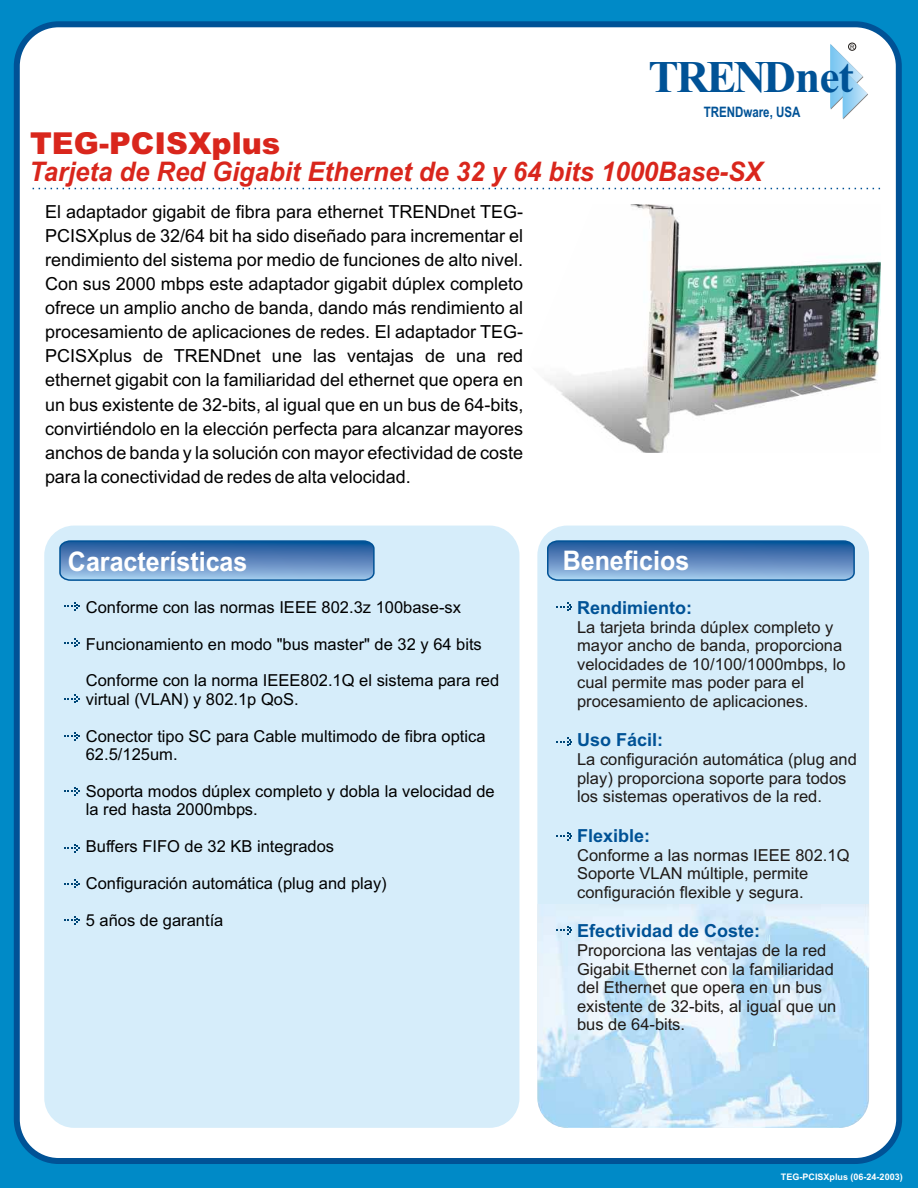
<style>
.page{position:relative;width:918px;height:1188px;background:#008ac7}
.page>*{position:absolute;margin:0;border:0;box-sizing:border-box;transform-origin:0 0}
.t1{font:700 45.3px "Times New Roman";letter-spacing:-.05em;color:#005296}
.t2{font:900 30.3px "Arial";color:#d9261c}
.t3{font:italic 700 27px "Arial";color:#d9261c;scale:.95 1}
.t4{font:700 27px "Arial";color:#fff;scale:.93 1}
.t5{font:18px/24.2px "Arial";color:#000;text-align:justify}
.t6{font:700 18px "Arial";color:#005296}
.t7{font:16.5px/18.5px "Arial";color:#1f1a17}
.t8{font:16.5px/18.5px "Arial";color:#000}
.t9{font:700 14.4px "Arial";color:#005296;scale:.8 1}
.t10{font:700 9px "Arial";color:#fff}
.t11{font:6.15px "Arial";color:#1f1a17}
</style>
<div class="page">
<div style="left:14px;top:21px;width:888px;height:1143px;background:#fff;border:6px solid #005296;border-radius:42px"></div>
<div style="left:537px;top:526px;width:332px;height:602px;background:#d6edfa;border-radius:30px"></div>
<img style="left:537px;top:904px;width:332px;height:224px">
<div style="left:44px;top:526px;width:475px;height:602px;background:#d6edfa;border-radius:30px"></div>
<svg style="left:64px;top:602px;width:16px;height:9px"></svg>
<svg style="left:547px;top:540px;width:308px;height:41px;background:#5888bd"></svg>
<svg style="left:59px;top:540px;width:316px;height:41px;background:#5888bd"></svg>
<svg style="left:556px;top:602px;width:16px;height:9px"></svg>
<svg style="left:33px;top:188px;width:847px;height:1px"></svg>
<img style="left:830px;top:44px;width:1px;height:65px">
<svg style="left:831px;top:44px;width:26px;height:75px"></svg>
<img style="left:843px;top:69px;width:25px;height:50px">
<div style="left:848px;top:43px;width:8px;height:8px;border:1px solid #1f1a17;border-radius:50%"></div>
<img style="left:545px;top:204px;width:336px;height:249px">
<svg style="left:556px;top:737px;width:16px;height:9px"></svg>
<svg style="left:64px;top:638px;width:16px;height:9px"></svg>
<svg style="left:64px;top:694px;width:16px;height:9px"></svg>
<svg style="left:64px;top:732px;width:16px;height:9px"></svg>
<svg style="left:64px;top:787px;width:16px;height:9px"></svg>
<svg style="left:64px;top:844px;width:16px;height:9px"></svg>
<svg style="left:64px;top:879px;width:16px;height:9px"></svg>
<svg style="left:64px;top:916px;width:16px;height:9px"></svg>
<svg style="left:556px;top:832px;width:16px;height:9px"></svg>
<svg style="left:556px;top:926px;width:16px;height:9px"></svg>
<p class="t11" style="left:850px;top:44px;width:6px">R</p>
<h1 class="t1" style="left:648px;top:61px;width:207px">TRENDnet</h1>
<p class="t9" style="left:704px;top:106px;width:122px">TRENDware, USA</p>
<h2 class="t2" style="left:30px;top:132px;width:252px">TEG-PCISXplus</h2>
<h3 class="t3" style="left:29px;top:162px;width:773px">Tarjeta de Red Gigabit Ethernet de 32 y 64 bits 1000Base-SX</h3>
<p class="t5" style="left:45px;top:201px;width:480px">El adaptador gigabit de fibra para ethernet TRENDnet TEG-PCISXplus de 32/64 bit ha sido diseñado para incrementar el rendimiento del sistema por medio de funciones de alto nivel.<br>Con sus 2000 mbps este adaptador gigabit dúplex completo ofrece un amplio ancho de banda, dando más rendimiento al procesamiento de aplicaciones de redes. El adaptador TEG-PCISXplus de TRENDnet une las ventajas de una red ethernet gigabit con la familiaridad del ethernet que opera en un bus existente de 32-bits, al igual que en un bus de 64-bits, convirtiéndolo en la elección perfecta para alcanzar mayores anchos de banda y la solución con mayor efectividad de coste para la conectividad de redes de alta velocidad.</p>
<h3 class="t4" style="left:68px;top:551px;width:195px">Características</h3>
<h3 class="t4" style="left:563px;top:551px;width:138px">Beneficios</h3>
<p class="t8" style="left:86px;top:599px;width:377px">Conforme con las normas IEEE 802.3z 100base-sx</p>
<p class="t8" style="left:86px;top:636px;width:397px">Funcionamiento en modo "bus master" de 32 y 64 bits</p>
<p class="t8" style="left:86px;top:673px;width:415px">Conforme con la norma IEEE802.1Q el sistema para red virtual (VLAN) y 802.1p QoS.</p>
<p class="t8" style="left:86px;top:728px;width:401px">Conector tipo SC para Cable multimodo de fibra optica<br>62.5/125um.</p>
<p class="t8" style="left:86px;top:784px;width:411px">Soporta modos dúplex completo y dobla la velocidad de la red hasta 2000mbps.</p>
<p class="t8" style="left:86px;top:839px;width:250px">Buffers FIFO de 32 KB integrados</p>
<p class="t8" style="left:86px;top:876px;width:302px">Configuración automática (plug and play)</p>
<p class="t8" style="left:86px;top:913px;width:139px">5 años de garantía</p>
<p class="t6" style="left:577px;top:601px;width:117px">Rendimiento:</p>
<p class="t7" style="left:577px;top:619px;width:270px">La tarjeta brinda dúplex completo y mayor ancho de banda, proporciona velocidades de 10/100/1000mbps, lo cual permite mas poder para el procesamiento de aplicaciones.</p>
<p class="t6" style="left:577px;top:733px;width:88px">Uso Fácil:</p>
<p class="t7" style="left:577px;top:752px;width:281px">La configuración automática (plug and play) proporciona soporte para todos los sistemas operativos de la red.</p>
<p class="t6" style="left:577px;top:829px;width:75px">Flexible:</p>
<p class="t7" style="left:577px;top:847px;width:274px">Conforme a las normas IEEE 802.1Q<br>Soporte VLAN múltiple, permite configuración flexible y segura.</p>
<p class="t6" style="left:577px;top:924px;width:185px">Efectividad de Coste:</p>
<p class="t7" style="left:577px;top:943px;width:261px">Proporciona las ventajas de la red<br>Gigabit Ethernet con la familiaridad del Ethernet que opera en un bus existente de 32-bits, al igual que un bus de 64-bits.</p>
<p class="t10" style="left:781px;top:1173px;width:123px">TEG-PCISXplus (06-24-2003)</p>
</div>
